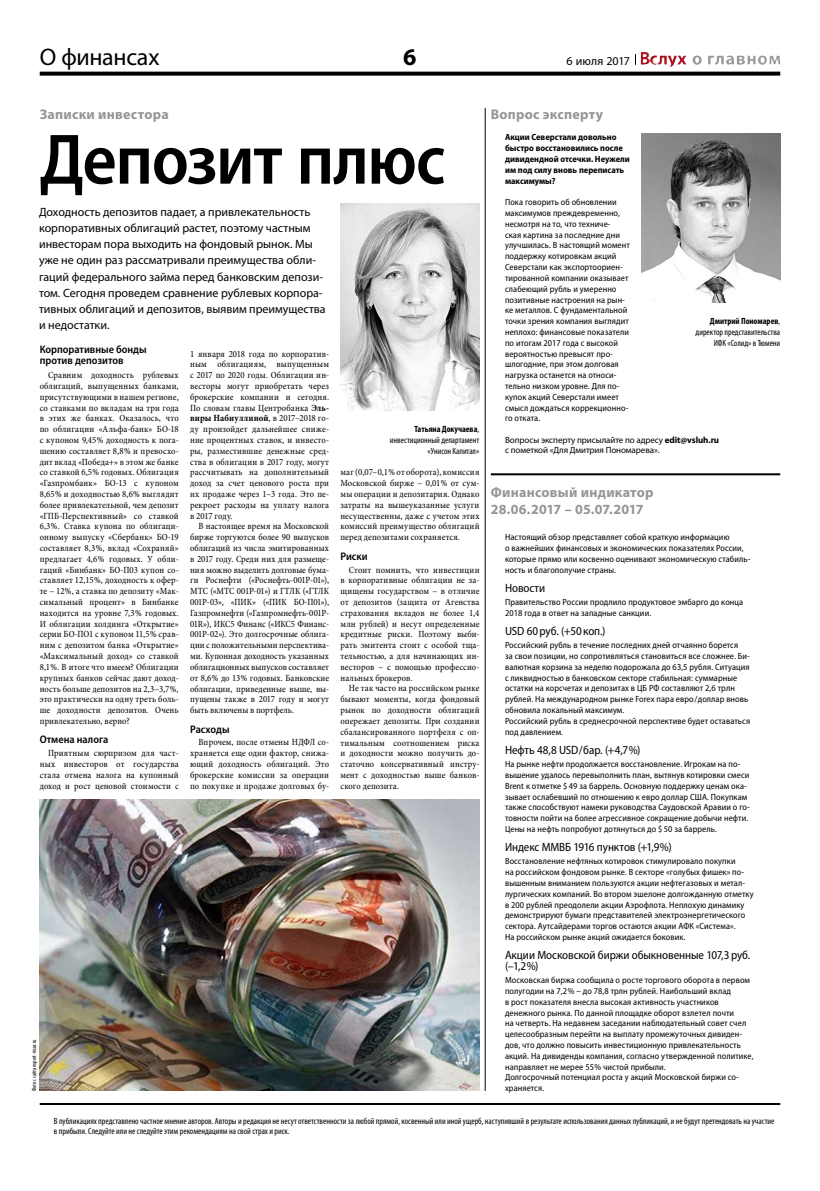
<style>
.page{position:relative;width:820px;height:1191px;background:#fff}
.page>*{position:absolute;margin:0;border:0;box-sizing:border-box;transform-origin:0 0}
.t1{font:600 semi-condensed 72px "Myriad Pro";letter-spacing:-.02em;color:#000}
.t2{font:24px "Myriad Pro";letter-spacing:-.01em;color:#000}
.t3{font:700 24px "Myriad Pro";color:#000}
.t4{font:700 14px/16.8px "Myriad Pro";letter-spacing:.02em;color:#939598}
.t5{font:12px/16.2px "Myriad Pro";color:#000}
.t6{font:semi-condensed 12px/11px "Myriad Pro";letter-spacing:-.01em;color:#000}
.t7{font:600 semi-condensed 11px/11px "Myriad Pro";color:#000}
.t8{font:condensed 9.5px/10.8px "Minion Pro";letter-spacing:.01em;color:#000;text-align:justify}
.t9{font:semi-condensed 9px/10.8px "Myriad Pro";letter-spacing:.01em;color:#000}
.t10{font:condensed 9px/10.8px "Myriad Pro";color:#000;text-align:right}
.t11{font:700 semi-condensed 9px/10.8px "Myriad Pro";color:#000}
.t12{font:9px/10.8px "Myriad Pro";letter-spacing:-.01em;color:#000}
.t13{font:condensed 6px "Myriad Pro";color:#000}
.s1{font-weight:700}
</style>
<div class="page">
<svg style="left:40px;top:72px;width:740px;height:4px;background:#171717"></svg>
<img style="left:640px;top:52px;width:139px;height:15px">
<img style="left:340px;top:204px;width:139px;height:207px">
<img style="left:40px;top:799px;width:439px;height:291px">
<hr style="left:40px;top:1103px;width:740px;height:2px;background:#000">
<img style="left:641px;top:133px;width:139px;height:170px">
<hr style="left:490px;top:473px;width:290px;height:2px;background:#000">
<hr style="left:484px;top:108px;width:1px;height:982px;background:#000">
<h2 class="t2" style="left:40px;top:42px;width:121px">О финансах</h2>
<h2 class="t3" style="left:403px;top:41px;width:15px">6</h2>
<p class="t5" style="left:566px;top:52px;width:65px">6 июля 2017</p>
<h3 class="t4" style="left:40px;top:105px;width:130px">Записки инвестора</h3>
<h3 class="t4" style="left:490px;top:105px;width:114px">Вопрос эксперту</h3>
<p class="t11" style="left:505px;top:132px;width:126px">Акции Северстали довольно быстро восстановились после дивидендной отсечки. Неужели им под силу вновь переписать максимумы?</p>
<p class="t9" style="left:505px;top:197px;width:126px">Пока говорить об обновлении максимумов преждевременно, несмотря на то, что техниче-<br>ская картина за последние дни улучшилась. В настоящий момент поддержку котировкам акций<br>Северстали как экспортоориен&shy;тированной компании оказывает слабеющий рубль и умеренно позитивные настроения на рын&shy;ке металлов. С фундаментальной точки зрения компания выглядит неплохо: финансовые показатели по итогам 2017 года с высокой вероятностью превысят про&shy;шлогодние, при этом долговая нагрузка останется на относи&shy;тельно низком уровне. Для по&shy;купок акций Северстали имеет смысл дождаться коррекционно&shy;го отката.</p>
<h1 class="t1" style="left:40px;top:120px;width:407px">Депозит плюс</h1>
<p class="t5" style="left:39px;top:203px;width:288px">Доходность депозитов падает, а привлекательность корпоративных облигаций растет, поэтому частным инвесторам пора выходить на фондовый рынок. Мы уже не один раз рассматривали преимущества обли‑ гаций федерального займа перед банковским депози‑ том. Сегодня проведем сравнение рублевых корпора‑ тивных облигаций и депозитов, выявим преимущества и недостатки.</p>
<p class="t10" style="left:695px;top:316px;width:86px"><span class="s1">Дмитрий Пономарев</span>, директор представительства<br>ИФК «Солид» в Тюмени</p>
<p class="t7" style="left:40px;top:344px;width:108px">Корпоративные бонды против депозитов</p>
<p class="t8" style="left:40px;top:370px;width:140px;text-indent:9px">Сравним доходность рублевых облигаций, выпущенных банками, присутствующими в нашем регионе, со ставками по вкладам на три года в этих же банках. Оказалось, что по облигации «Альфа-банк» БО-18 с купоном 9,45% доходность к пога‑ шению составляет 8,8% и превосхо‑ дит вклад «Победа+» в этом же банке со ставкой 6,5% годовых. Облигация «Газпромбанк» БО-13 с купоном 8,65% и доходностью 8,6% выглядит более привлекательной, чем депозит «ГПБ-Перспективный» со ставкой 6,3%. Ставка купона по облигаци‑ онному выпуску «Сбербанк» БО-19 составляет 8,3%, вклад «Сохраняй» предлагает 4,6% годовых. У обли‑ гаций «Бинбанк» БО-П03 купон со‑ ставляет 12,15%, доходность к офер‑ те – 12%, а ставка по депозиту «Мак‑ симальный процент» в Бинбанке находится на уровне 7,3% годовых.<br>И облигации холдинга «Открытие» серии БО-ПО1 с купоном 11,5% срав‑ ним с депозитом банка «Открытие» «Максимальный доход» со ставкой 8,1%. В итоге что имеем? Облигации крупных банков сейчас дают доход‑ ность больше депозитов на 2,3–3,7%, это практически на одну треть боль‑ ше доходности депозитов. Очень привлекательно, верно?</p>
<p class="t7" style="left:40px;top:734px;width:70px">Отмена налога</p>
<p class="t8" style="left:40px;top:748px;width:140px;text-indent:9px">Приятным сюрпризом для част‑ ных инвесторов от государства стала отмена налога на купонный доход и рост ценовой стоимости с</p>
<p class="t8" style="left:190px;top:348px;width:140px">1 января 2018 года по корпоратив‑ ным облигациям, выпущенным с 2017 по 2020 годы. Облигации ин‑ весторы могут приобретать через брокерские компании и сегодня.<br>По словам главы Центробанка <span class="s1">Эль&shy;виры Набиуллиной</span>, в 2017–2018 го‑ ду произойдет дальнейшее сниже‑ ние процентных ставок, и инвесто‑ ры, разместившие денежные сред‑ ства в облигации в 2017 году, могут рассчитывать на дополнительный доход за счет ценового роста при их продаже через 1–3 года. Это пе‑ рекроет расходы на уплату налога в 2017 году.</p>
<p class="t8" style="left:190px;top:521px;width:140px;text-indent:9px">В настоящее время на Московской бирже торгуются более 90 выпусков облигаций из числа эмитированных в 2017 году. Среди них для размеще‑ ния можно выделить долговые бума‑ ги Роснефти («Роснефть-001Р-01»), МТС («МТС 001Р-01») и ГТЛК («ГТЛК 001Р-03», «ПИК» («ПИК БО-П01»), Газпромнефти («Газпромнефть-001Р-01R»), ИКС5 Финанс («ИКС5 Финанс-001Р-02»). Это долгосрочные облига‑ ции с положительными перспектива‑ ми. Купонная доходность указанных облигационных выпусков составляет от 8,6% до 13% годовых. Банковские облигации, приведенные выше, вы‑ пущены также в 2017 году и могут быть включены в портфель.</p>
<p class="t7" style="left:190px;top:723px;width:41px">Расходы</p>
<p class="t8" style="left:190px;top:737px;width:140px;text-indent:9px">Впрочем, после отмены НДФЛ со‑ храняется еще один фактор, снижа‑ ющий доходность облигаций. Это брокерские комиссии за операции по покупке и продаже долговых бу‑</p>
<p class="t10" style="left:390px;top:424px;width:91px"><span class="s1">Татьяна Докучаева</span>, инвестиционный департамент «Унисон Капитал»</p>
<p class="t12" style="left:505px;top:434px;width:215px">Вопросы эксперту присылайте по адресу <span class="s1">edit@vsluh.ru </span>c пометкой «Для Дмитрия Пономарева».</p>
<p class="t8" style="left:340px;top:467px;width:140px">маг (0,07–0,1% от оборота), комиссия Московской бирже – 0,01% от сум‑ мы операции и депозитария. Однако затраты на вышеуказанные услуги несущественны, даже с учетом этих комиссий преимущество облигаций перед депозитами сохраняется.</p>
<p class="t7" style="left:340px;top:551px;width:29px">Риски</p>
<p class="t8" style="left:340px;top:564px;width:140px;text-indent:9px">Стоит помнить, что инвестиции в корпоративные облигации не за‑ щищены государством – в отличие от депозитов (защита от Агенства страхования вкладов не более 1,4 млн рублей) и несут определенные кредитные риски. Поэтому выби‑ рать эмитента стоит с особой тща‑ тельностью, а для начинающих ин‑ весторов – с помощью профессио‑ нальных брокеров.</p>
<p class="t8" style="left:340px;top:683px;width:140px;text-indent:9px">Не так часто на российском рынке бывают моменты, когда фондовый рынок по доходности облигаций опережает депозиты. При создании сбалансированного портфеля с оп‑ тимальным соотношением риска и доходности можно получить до‑ статочно консервативный инстру‑ мент с доходностью выше банков‑ ского депозита.</p>
<h3 class="t4" style="left:490px;top:484px;width:164px">Финансовый индикатор<br>28.06.2017 – 05.07.2017</h3>
<p class="t9" style="left:505px;top:532px;width:247px">Настоящий обзор представляет собой краткую информацию<br>о важнейших финансовых и экономических показателях России, которые прямо или косвенно оценивают экономическую стабиль&shy;ность и благополучие страны.</p>
<p class="t6" style="left:505px;top:583px;width:42px">Новости</p>
<p class="t9" style="left:505px;top:597px;width:239px">Правительство России продлило продуктовое эмбарго до конца<br>2018 года в ответ на западные санкции.</p>
<p class="t6" style="left:505px;top:626px;width:102px">USD 60руб. (+50 коп.)</p>
<p class="t9" style="left:505px;top:640px;width:246px">Российский рубль в течение последних дней отчаянно борется<br>за свои позиции, но сопротивляться становиться все сложнее. Би&shy;валютная корзина за неделю подорожала до 63,5 рубля. Ситуация с ликвидностью в банковском секторе стабильная: суммарные остатки на корсчетах и депозитах в ЦБ РФ составляют 2,6 трлн рублей. На международном рынке Forex пара евро/доллар вновь обновила локальный максимум.<br>Российский рубль в среднесрочной перспективе будет оставаться под давлением.</p>
<p class="t6" style="left:505px;top:745px;width:137px">Нефть 48,8 USD/бар. (+4,7%)</p>
<p class="t9" style="left:505px;top:759px;width:246px">На рынке нефти продолжается восстановление. Игрокам на по&shy;вышение удалось перевыполнить план, вытянув котировки смеси Brent к отметке $ 49 за баррель. Основную поддержку ценам ока&shy;зывает ослабевший по отношению к евро доллар США. Покупкам также способствуют намеки руководства Саудовской Аравии о го&shy;товности пойти на более агрессивное сокращение добычи нефти.<br>Цены на нефть попробуют дотянуться до $ 50 за баррель.</p>
<p class="t6" style="left:505px;top:842px;width:168px">Индекс ММВБ 1916 пунктов (+1,9%)</p>
<p class="t9" style="left:505px;top:856px;width:250px">Восстановление нефтяных котировок стимулировало покупки<br>на российском фондовом рынке. В секторе «голубых фишек» по&shy;вышенным вниманием пользуются акции нефтегазовых и метал&shy;лургических компаний. Во втором эшелоне долгожданную отметку в 200 рублей преодолели акции Аэрофлота. Неплохую динамику демонстрируют бумаги представителей электроэнергетического сектора. Аутсайдерами торгов остаются акции АФК «Система».<br>На российском рынке акций ожидается боковик.</p>
<p class="t6" style="left:505px;top:950px;width:246px">Акции Московской биржи обыкновенные 107,3руб. (–1,2%)</p>
<p class="t9" style="left:505px;top:975px;width:250px">Московская биржа сообщила о росте торгового оборота в первом полугодии на 7,2% – до 78,8 трлн рублей. Наибольший вклад<br>в рост показателя внесла высокая активность участников денежного рынка. По данной площадке оборот взлетел почти<br>на четверть. На недавнем заседании наблюдательный совет счел целесообразным перейти на выплату промежуточных дивиден&shy;дов, что должно повысить инвестиционную привлекательность акций. На дивиденды компания, согласно утвержденной политике, направляет не мерее 55% чистой прибыли.<br>Долгосрочный потенциал роста у акций Московской биржи со&shy;храняется.</p>
<p class="t10" style="left:54px;top:1115px;width:721px;text-align:left">В публикациях представлено частное мнение авторов. Авторы и редакция не несут ответственности за любой прямой, косвенный или иной ущерб, наступивший в результате использования данных публикаций, и не будут претендовать на участие в прибыли. Следуйте или не следуйте этим рекомендациям на свой страх и риск.</p>
<p class="t13" style="left:31px;top:1091px;width:53px;rotate:-90deg">Фото с сайта expert-insur.ru</p>
</div>
